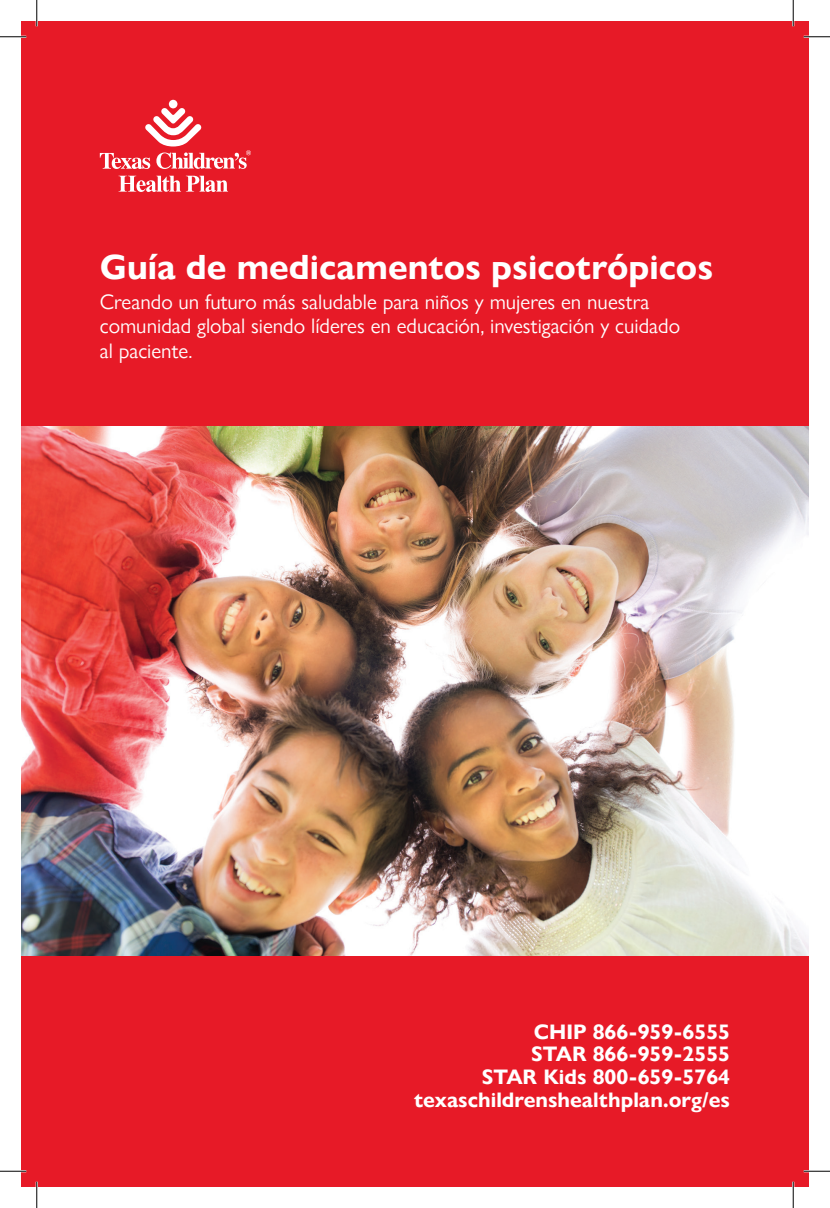
<style>
.page{position:relative;width:830px;height:1208px;background:#fff}
.page>*{position:absolute;margin:0;border:0;box-sizing:border-box;transform-origin:0 0}
.t1{font:700 35px "Gill Sans Nova";color:#fff}
.t2{font:21px/24.5px "Gill Sans Nova";color:#fff}
.t3{font:700 21px/22.8px "Gill Sans Nova";color:#fff;text-align:right}
</style>
<div class="page">
<div style="left:21px;top:21px;width:787px;height:1165px;background:#e71a27"></div>
<img style="left:21px;top:426px;width:787px;height:530px">
<div style="left:169px;top:100px;width:8px;height:8px;background:#fff;border-radius:50%"></div>
<svg style="left:100px;top:108px;width:151px;height:61px"></svg>
<svg style="left:118px;top:176px;width:110px;height:16px"></svg>
<hr style="left:0;top:36px;width:26px;height:2px;background:#fff">
<hr style="left:803px;top:36px;width:27px;height:2px;background:#fff">
<hr style="left:0;top:1170px;width:26px;height:2px;background:#fff">
<hr style="left:803px;top:1170px;width:27px;height:2px;background:#fff">
<hr style="left:36px;top:0;width:2px;height:26px;background:#fff">
<hr style="left:36px;top:1181px;width:2px;height:27px;background:#fff">
<hr style="left:792px;top:0;width:2px;height:26px;background:#fff">
<hr style="left:792px;top:1181px;width:2px;height:27px;background:#fff">
<svg style="left:0;top:36px;width:26px;height:1px"></svg>
<svg style="left:803px;top:36px;width:27px;height:1px"></svg>
<svg style="left:0;top:1170px;width:26px;height:1px"></svg>
<svg style="left:803px;top:1170px;width:27px;height:1px"></svg>
<svg style="left:36px;top:0;width:1px;height:26px"></svg>
<svg style="left:36px;top:1181px;width:1px;height:27px"></svg>
<svg style="left:792px;top:0;width:1px;height:26px"></svg>
<svg style="left:792px;top:1181px;width:1px;height:27px"></svg>
<h1 class="t1" style="left:100px;top:245px;width:615px">Guía de medicamentos psicotrópicos</h1>
<p class="t2" style="left:100px;top:289px;width:582px">Creando un futuro más saludable para niños y mujeres en nuestra comunidad global siendo líderes en educación, investigación y cuidado al paciente.</p>
<p class="t3" style="left:414px;top:1020px;width:317px">CHIP 866-959-6555<br>STAR 866-959-2555<br>STAR Kids 800-659-5764 texaschildrenshealthplan.org/es</p>
</div>
